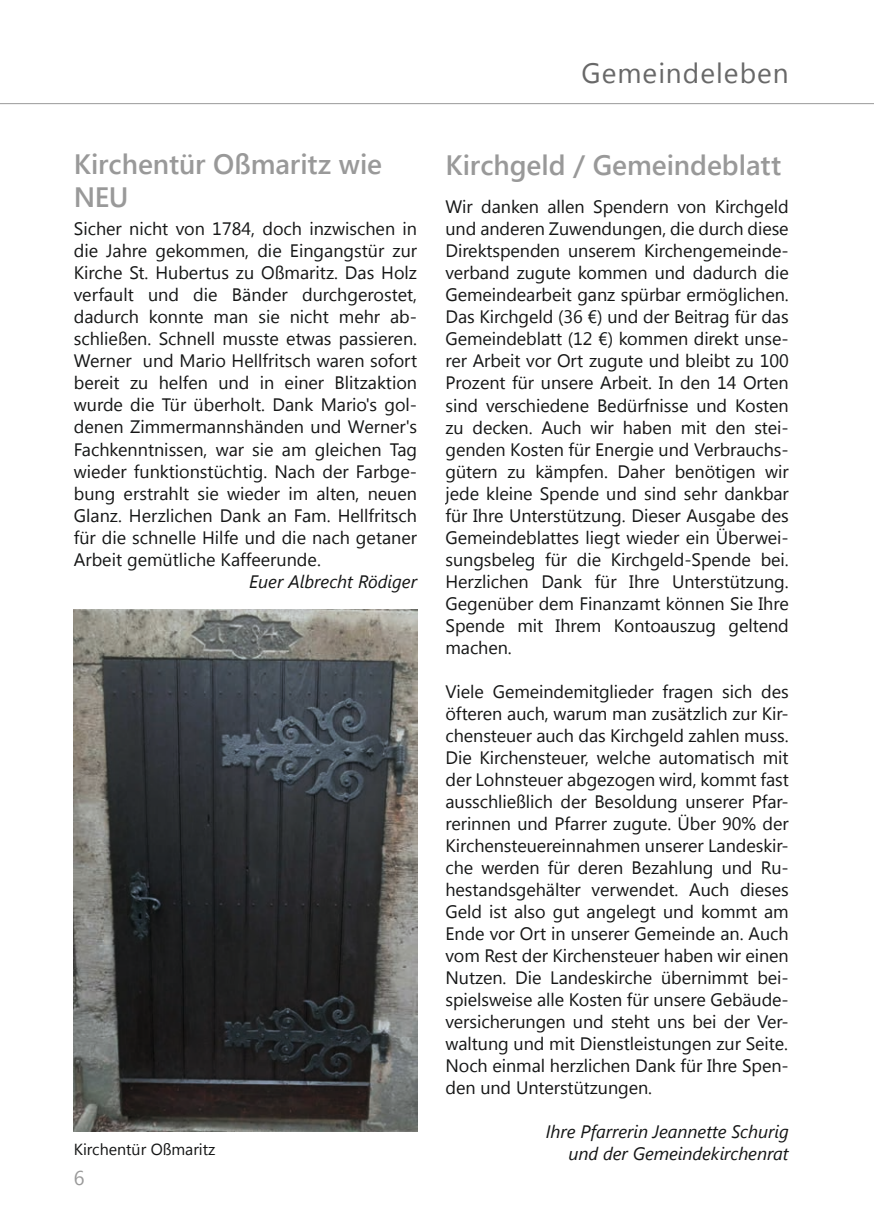
<style>
.page{position:relative;width:874px;height:1225px;background:#fff}
.page>*{position:absolute;margin:0;border:0;box-sizing:border-box;transform-origin:0 0}
.t1{font:600 28px/33.6px "Segoe UI";color:#999}
.t2{font:28px "Segoe UI";letter-spacing:.04em;color:#686868}
.t3{font:20px "Segoe UI";color:#999}
.t4{font:18px/22px "Segoe UI";letter-spacing:-.005em;color:#151616;text-align:justify}
.t5{font:italic 18px/22px "Segoe UI";letter-spacing:-.005em;color:#151616;text-align:right}
.t6{font:16px "Segoe UI";color:#151616}
</style>
<div class="page">
<hr style="left:0;top:103px;width:873px;height:1px;background:#999">
<img style="left:74px;top:609px;width:343px;height:522px">
<h1 class="t2" style="left:581px;top:54px;width:209px">Gemeindeleben</h1>
<h1 class="t1" style="left:74px;top:145px;width:310px">Kirchentür Oßmaritz wie<br>NEU</h1>
<p class="t4" style="left:74px;top:217px;width:345px">Sicher nicht von 1784, doch inzwischen in die Jahre gekommen, die Eingangstür zur Kirche St. Hubertus zu Oßmaritz. Das Holz verfault und die Bänder durchgerostet, dadurch konnte man sie nicht mehr ab&shy;schließen. Schnell musste etwas passieren.<br>Werner und Mario Hellfritsch waren sofort bereit zu helfen und in einer Blitzaktion wurde die Tür überholt. Dank Mario's gol&shy;denen Zimmermannshänden und Werner's Fachkenntnissen, war sie am gleichen Tag wieder funktionstüchtig. Nach der Farbge&shy;bung erstrahlt sie wieder im alten, neuen Glanz. Herzlichen Dank an Fam. Hellfritsch für die schnelle Hilfe und die nach getaner Arbeit gemütliche Kaffeerunde.</p>
<p class="t5" style="left:249px;top:569px;width:169px">Euer Albrecht Rödiger</p>
<p class="t6" style="left:74px;top:1138px;width:143px">Kirchentür Oßmaritz</p>
<p class="t3" style="left:74px;top:1164px;width:12px">6</p>
<h1 class="t1" style="left:445px;top:146px;width:337px">Kirchgeld / Gemeindeblatt</h1>
<p class="t4" style="left:445px;top:195px;width:344px">Wir danken allen Spendern von Kirchgeld und anderen Zuwendungen, die durch diese Direktspenden unserem Kirchengemeinde&shy;verband zugute kommen und dadurch die Gemeindearbeit ganz spürbar ermöglichen.<br>Das Kirchgeld (36 €) und der Beitrag für das Gemeindeblatt (12 €) kommen direkt unse&shy;rer Arbeit vor Ort zugute und bleibt zu 100<br>Prozent für unsere Arbeit. In den 14 Orten sind verschiedene Bedürfnisse und Kosten zu decken. Auch wir haben mit den stei&shy;genden Kosten für Energie und Verbrauchs&shy;gütern zu kämpfen. Daher benötigen wir jede kleine Spende und sind sehr dankbar für Ihre Unterstützung. Dieser Ausgabe des Gemeindeblattes liegt wieder ein Überwei&shy;sungsbeleg für die Kirchgeld-Spende bei.<br>Herzlichen Dank für Ihre Unterstützung.<br>Gegenüber dem Finanzamt können Sie Ihre Spende mit Ihrem Kontoauszug geltend machen.</p>
<p class="t4" style="left:445px;top:679px;width:344px">Viele Gemeindemitglieder fragen sich des öfteren auch, warum man zusätzlich zur Kir&shy;chensteuer auch das Kirchgeld zahlen muss.<br>Die Kirchensteuer, welche automatisch mit der Lohnsteuer abgezogen wird, kommt fast ausschließlich der Besoldung unserer Pfar&shy;rerinnen und Pfarrer zugute. Über 90% der Kirchensteuereinnahmen unserer Landeskir&shy;che werden für deren Bezahlung und Ru&shy;hestandsgehälter verwendet. Auch dieses Geld ist also gut angelegt und kommt am Ende vor Ort in unserer Gemeinde an. Auch vom Rest der Kirchensteuer haben wir einen Nutzen. Die Landeskirche übernimmt bei&shy;spielsweise alle Kosten für unsere Gebäude&shy;versicherungen und steht uns bei der Ver&shy;waltung und mit Dienstleistungen zur Seite.<br>Noch einmal herzlichen Dank für Ihre Spen&shy;den und Unterstützungen.</p>
<p class="t5" style="left:545px;top:1119px;width:244px">Ihre Pfarrerin Jeannette Schurig und der Gemeindekirchenrat</p>
</div>
